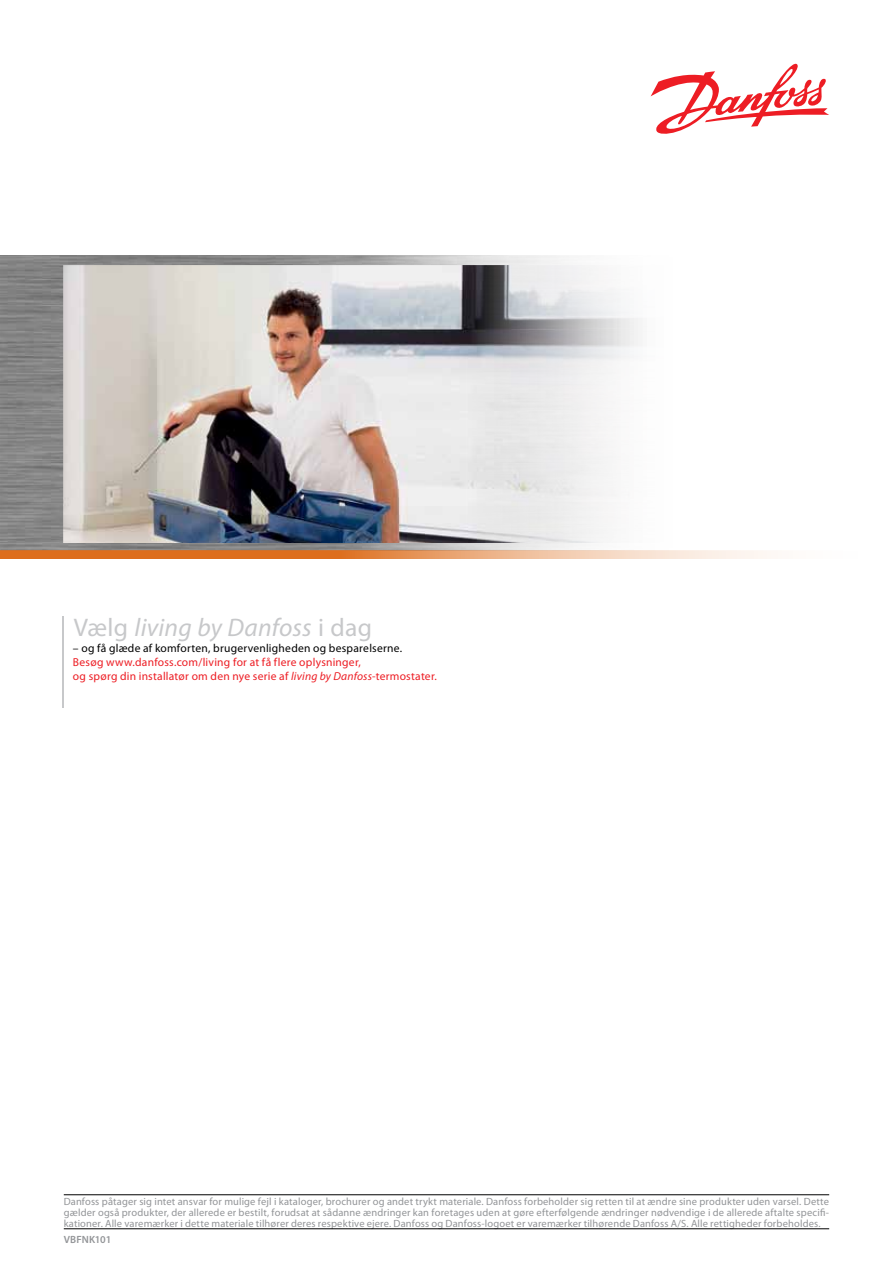
<style>
.page{position:relative;width:893px;height:1263px;background:#fff}
.page>*{position:absolute;margin:0;border:0;box-sizing:border-box;transform-origin:0 0}
.t1{font:italic 25.5px "Myriad Pro";letter-spacing:.005em;color:#c7c8ca}
.t2{font:11.55px/13.8px "Myriad Pro";letter-spacing:.02em;color:#ed1d24}
.t3{font:11.55px "Myriad Pro";letter-spacing:.02em;color:#000}
.t4{font:10.5px/10.9px "Myriad Pro";letter-spacing:.015em;color:#939598;text-align:justify}
.t5{font:600 10.5px "Myriad Pro";color:#939598}
.s1{font-style:normal}
.s2{font-style:italic}
</style>
<div class="page">
<hr style="left:62px;top:617px;width:2px;height:91px;background:#c7c8ca">
<img style="left:0;top:255px;width:697px;height:296px">
<img style="left:64px;top:266px;width:617px;height:276px">
<svg style="left:0;top:551px;width:771px;height:8px;background:#e79c66"></svg>
<svg style="left:651px;top:63px;width:178px;height:71px"></svg>
<hr style="left:64px;top:1194px;width:765px;height:1px;background:#000">
<hr style="left:64px;top:1228px;width:765px;height:1px;background:#000">
<h1 class="t1" style="left:74px;top:613px;width:300px"><span class="s1">Vælg</span> living by Danfoss <span class="s1">i dag</span></h1>
<p class="t3" style="left:73px;top:642px;width:331px">– og få glæde af komforten, brugervenligheden og besparelserne.</p>
<p class="t2" style="left:73px;top:655px;width:365px">Besøg www.danfoss.com/living for at få flere oplysninger,<br>og spørg din installatør om den nye serie af <span class="s2">living by Danfoss</span>-termostater.</p>
<p class="t4" style="left:64px;top:1196px;width:767px">Danfoss påtager sig intet ansvar for mulige fejl i kataloger, brochurer og andet trykt materiale. Danfoss forbeholder sig retten til at ændre sine produkter uden varsel. Dette gælder også produkter, der allerede er bestilt, forudsat at sådanne ændringer kan foretages uden at gøre efterfølgende ændringer nødvendige i de allerede aftalte specifi&shy;kationer. Alle varemærker i dette materiale tilhører deres respektive ejere. Danfoss og Danfoss-logoet er varemærker tilhørende Danfoss A/S. Alle rettigheder forbeholdes.</p>
<p class="t5" style="left:64px;top:1234px;width:49px">VBFNK101</p>
</div>
